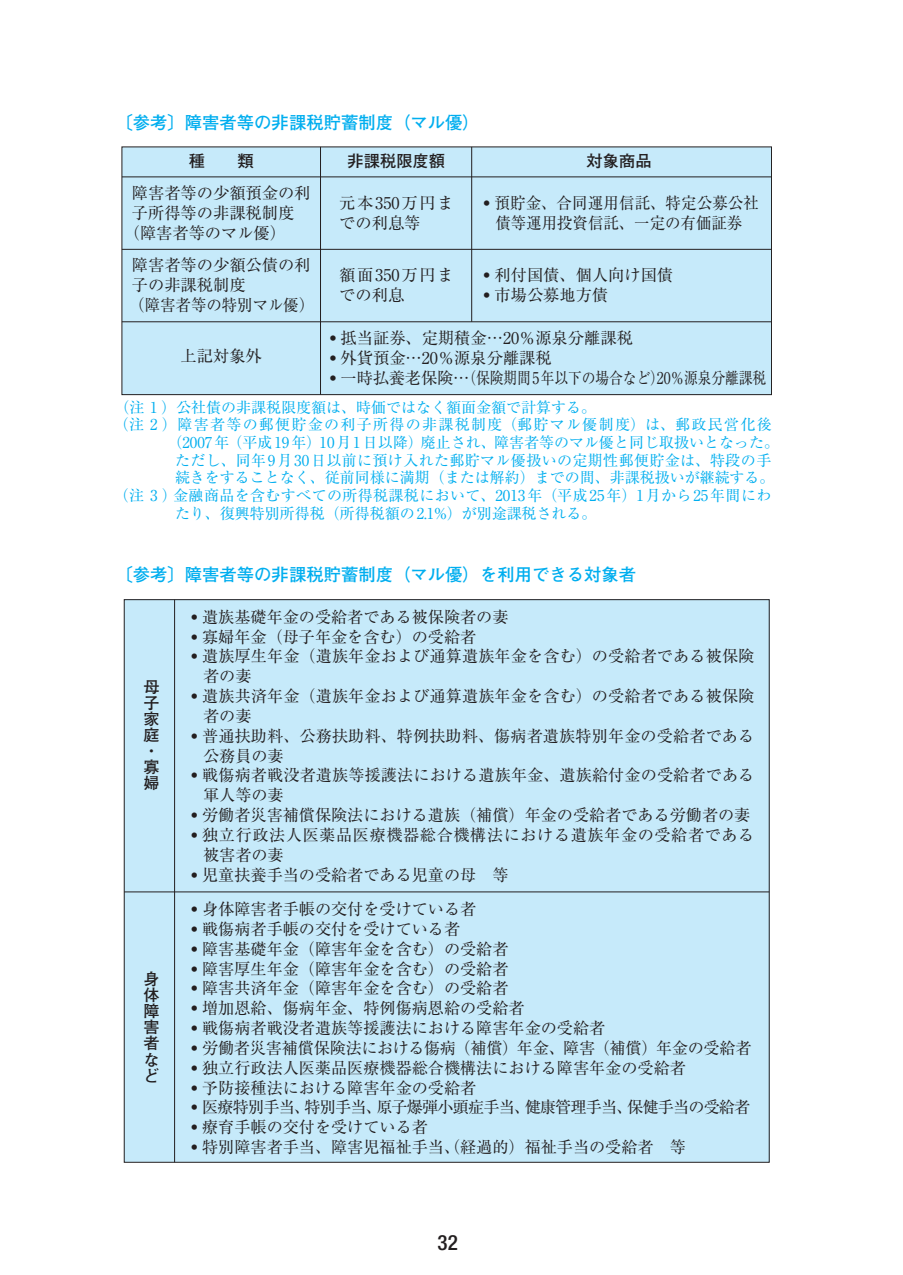
<style>
.page{position:relative;width:903px;height:1275px;background:#fff}
.page>*{position:absolute;margin:0;border:0;box-sizing:border-box;transform-origin:0 0}
.t1{font:500 condensed 21px "Helvetica Neue LT Std";color:#231f20}
.t2{font:700 17.32px "Futo Go B101 Pro";color:#00aeef}
.t3{font:16.28px/19.9px "Ryumin Pro";color:#231f20}
.t4{font:700 16.28px "Futo Go B101 Pro";color:#231f20}
.t5{font:16.28px/19.9px "Ryumin Pro";letter-spacing:.045em;color:#231f20}
.t6{font:16.1px/19.8px "Ryumin Pro";color:#231f20}
.t7{font:16.1px/19.8px "Ryumin Pro";letter-spacing:.04em;color:#231f20}
.t8{font:16.1px "Ryumin Pro";letter-spacing:-.05em;color:#231f20}
.t9{font:700 16.1px/16.1px "Futo Go B101 Pro";color:#231f20}
.t10{font:15.05px "Ryumin Pro";color:#00aeef}
.t11{font:15.05px "Ryumin Pro";letter-spacing:.025em;color:#00aeef}
.t12{font:15.05px "Ryumin Pro";letter-spacing:.09em;color:#00aeef}
</style>
<div class="page">
<div style="left:122px;top:147px;width:649px;height:248px;background:#c6eafa"></div>
<div style="left:122px;top:147px;width:650px;height:248px;border:1px solid #231f20"></div>
<hr style="left:122px;top:177px;width:649px;height:1px;background:#231f20">
<hr style="left:122px;top:249px;width:649px;height:1px;background:#231f20">
<hr style="left:122px;top:321px;width:649px;height:1px;background:#231f20">
<hr style="left:320px;top:147px;width:1px;height:248px;background:#231f20">
<hr style="left:471px;top:147px;width:1px;height:175px;background:#231f20">
<div style="left:124px;top:600px;width:645px;height:562px;background:#c6eafa"></div>
<hr style="left:174px;top:600px;width:1px;height:562px;background:#231f20">
<hr style="left:124px;top:892px;width:645px;height:1px;background:#231f20">
<p class="t2" style="left:115px;top:109px;width:366px">〔参考〕障害者等の非課税貯蓄制度（マル優）</p>
<p class="t4" style="left:189px;top:148px;width:66px">種　　類</p>
<p class="t4" style="left:348px;top:148px;width:99px">非課税限度額</p>
<p class="t4" style="left:587px;top:148px;width:66px">対象商品</p>
<p class="t3" style="left:132px;top:181px;width:180px">障害者等の少額預金の利</p>
<p class="t3" style="left:132px;top:201px;width:164px">子所得等の非課税制度</p>
<p class="t3" style="left:124px;top:221px;width:164px">（障害者等のマル優）</p>
<p class="t3" style="left:339px;top:191px;width:116px">元本350万円までの利息等</p>
<p class="t3" style="left:483px;top:191px;width:277px;text-align:center">• 預貯金、合同運用信託、特定公募公社債等運用投資信託、一定の有価証券</p>
<p class="t3" style="left:128px;top:254px;width:188px">障害者等の少額公債の利子の非課税制度<br>（障害者等の特別マル優）</p>
<p class="t5" style="left:339px;top:264px;width:116px">額面350万円までの利息</p>
<p class="t3" style="left:483px;top:264px;width:191px">• 利付国債、個人向け国債</p>
<p class="t3" style="left:483px;top:284px;width:126px">• 市場公募地方債</p>
<p class="t3" style="left:181px;top:345px;width:83px">上記対象外</p>
<p class="t3" style="left:329px;top:326px;width:305px">• 抵当証券、定期積金…20％源泉分離課税</p>
<p class="t3" style="left:329px;top:346px;width:224px">• 外貨預金…20％源泉分離課税</p>
<p class="t3" style="left:329px;top:366px;width:438px">• 一時払養老保険…（保険期間5年以下の場合など）20％源泉分離課税</p>
<p class="t10" style="left:114px;top:395px;width:483px">（注 1 ）公社債の非課税限度額は、時価ではなく額面金額で計算する。</p>
<p class="t12" style="left:114px;top:413px;width:659px">（注 2 ）障害者等の郵便貯金の利子所得の非課税制度（郵貯マル優制度）は、郵政民営化後</p>
<p class="t10" style="left:167px;top:431px;width:613px">（2007年（平成19年）10月1日以降）廃止され、障害者等のマル優と同じ取扱いとなった。</p>
<p class="t11" style="left:175px;top:448px;width:598px">ただし、同年9月30日以前に預け入れた郵貯マル優扱いの定期性郵便貯金は、特段の手</p>
<p class="t10" style="left:175px;top:466px;width:601px">続きをすることなく、従前同様に満期（または解約）までの間、非課税扱いが継続する。</p>
<p class="t11" style="left:114px;top:483px;width:659px">（注 3 ）金融商品を含むすべての所得税課税において、2013年（平成25年）1月から25年間にわ</p>
<p class="t10" style="left:175px;top:501px;width:423px">たり、復興特別所得税（所得税額の2.1%）が別途課税される。</p>
<p class="t2" style="left:115px;top:560px;width:522px">〔参考〕障害者等の非課税貯蓄制度（マル優）を利用できる対象者</p>
<p class="t9" style="left:144px;top:676px;width:17px">母子家庭・寡婦</p>
<p class="t9" style="left:144px;top:969px;width:17px;text-align:justify">身体障害者など</p>
<p class="t6" style="left:191px;top:606px;width:319px">• 遺族基礎年金の受給者である被保険者の妻</p>
<p class="t6" style="left:191px;top:625px;width:287px">• 寡婦年金（母子年金を含む）の受給者</p>
<p class="t6" style="left:203px;top:645px;width:553px;text-indent:-12px">• 遺族厚生年金（遺族年金および通算遺族年金を含む）の受給者である被保険者の妻</p>
<p class="t6" style="left:203px;top:685px;width:553px;text-indent:-12px">• 遺族共済年金（遺族年金および通算遺族年金を含む）の受給者である被保険者の妻</p>
<p class="t6" style="left:203px;top:725px;width:553px;text-indent:-12px">• 普通扶助料、公務扶助料、特例扶助料、傷病者遺族特別年金の受給者である公務員の妻</p>
<p class="t6" style="left:203px;top:764px;width:553px;text-indent:-12px">• 戦傷病者戦没者遺族等援護法における遺族年金、遺族給付金の受給者である軍人等の妻</p>
<p class="t6" style="left:191px;top:804px;width:561px">• 労働者災害補償保険法における遺族（補償）年金の受給者である労働者の妻</p>
<p class="t7" style="left:203px;top:824px;width:553px;text-indent:-12px">• 独立行政法人医薬品医療機器総合機構法における遺族年金の受給者である被害者の妻</p>
<p class="t6" style="left:191px;top:864px;width:319px">• 児童扶養手当の受給者である児童の母　等</p>
<p class="t6" style="left:191px;top:898px;width:287px">• 身体障害者手帳の交付を受けている者</p>
<p class="t6" style="left:191px;top:918px;width:271px">• 戦傷病者手帳の交付を受けている者</p>
<p class="t6" style="left:191px;top:938px;width:319px">• 障害基礎年金（障害年金を含む）の受給者</p>
<p class="t6" style="left:191px;top:957px;width:319px">• 障害厚生年金（障害年金を含む）の受給者</p>
<p class="t6" style="left:191px;top:977px;width:319px">• 障害共済年金（障害年金を含む）の受給者</p>
<p class="t6" style="left:191px;top:997px;width:335px">• 増加恩給、傷病年金、特例傷病恩給の受給者</p>
<p class="t6" style="left:191px;top:1017px;width:416px">• 戦傷病者戦没者遺族等援護法における障害年金の受給者</p>
<p class="t6" style="left:191px;top:1037px;width:562px">• 労働者災害補償保険法における傷病（補償）年金、障害（補償）年金の受給者</p>
<p class="t6" style="left:191px;top:1057px;width:496px">• 独立行政法人医薬品医療機器総合機構法における障害年金の受給者</p>
<p class="t6" style="left:191px;top:1077px;width:287px">• 予防接種法における障害年金の受給者</p>
<p class="t8" style="left:191px;top:1095px;width:561px">• 医療特別手当、特別手当、原子爆弾小頭症手当、健康管理手当、保健手当の受給者</p>
<p class="t6" style="left:191px;top:1116px;width:238px">• 療育手帳の交付を受けている者</p>
<p class="t6" style="left:191px;top:1136px;width:496px">• 特別障害者手当、障害児福祉手当、（経過的）福祉手当の受給者　等</p>
<h1 class="t1" style="left:438px;top:1230px;width:22px">32</h1>
</div>
